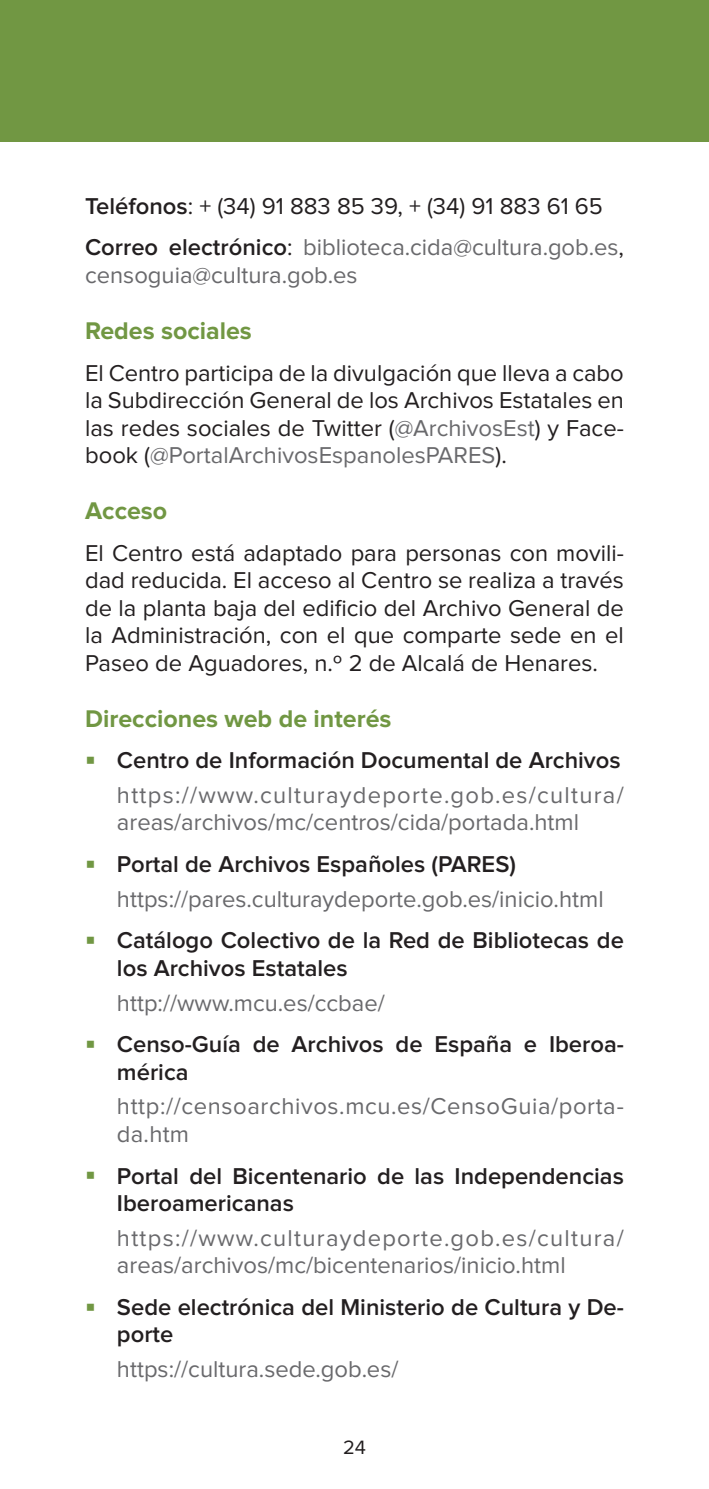
<style>
.page{position:relative;width:709px;height:1489px;background:#fff}
.page>*{position:absolute;margin:0;border:0;box-sizing:border-box;transform-origin:0 0}
._06_02_Subepígrafe{font:700 25px "Proxima Nova";color:#719743}
._07_Texto_gneral{font:23.75px/27.5px "Proxima Nova";color:#231f20;text-align:justify}
.t1{font:600 23.75px/27.5px "Proxima Nova";color:#231f20}
._08_01_Informac_comp{font:23.75px/27.5px "Proxima Nova";color:#69696c}
._07_Texto_gneral-2{font:23.75px/27.5px "Proxima Nova";color:#69696c}
._08_01_Informac_comp-2{font:23.75px/27.5px "Proxima Nova";letter-spacing:.025em;color:#69696c}
.t2{font:20px "Proxima Nova";color:#231f20}
.s1{font-weight:600}
.s2{font-weight:600;color:#231f20}
.s3{color:#231f20}
.s4{color:#69696c}
</style>
<div class="page">
<div style="left:0;top:0;width:709px;height:142px;background:#719743"></div>
<p class="_07_Texto_gneral" style="left:85px;top:192px;width:519px"><span class="s1">Teléfonos</span>: + (34) 91 883 85 39, + (34) 91 883 61 65</p>
<p class="_07_Texto_gneral-2" style="left:85px;top:234px;width:540px"><span class="s2">Correo electrónico</span><span class="s3">:</span> biblioteca.cida@cultura.gob.es<span class="s3">, </span>censoguia@cultura.gob.es</p>
<p class="_06_02_Subepígrafe" style="left:85px;top:319px;width:168px">Redes sociales</p>
<p class="_07_Texto_gneral" style="left:85px;top:359px;width:540px">El Centro participa de la divulgación que lleva a cabo la Subdirección General de los Archivos Estatales en las redes sociales de Twitter (<span class="s4">@ArchivosEst</span>) y Face&shy;book (<span class="s4">@PortalArchivosEspanolesPARES</span>).</p>
<p class="_06_02_Subepígrafe" style="left:85px;top:499px;width:84px">Acceso</p>
<p class="_07_Texto_gneral" style="left:85px;top:539px;width:540px">El Centro está adaptado para personas con movili&shy;dad reducida. El acceso al Centro se realiza a través de la planta baja del edificio del Archivo General de la Administración, con el que comparte sede en el Paseo de Aguadores, n.º 2 de Alcalá de Henares.</p>
<p class="_06_02_Subepígrafe" style="left:85px;top:706px;width:308px">Direcciones web de interés</p>
<p class="t1" style="left:117px;top:747px;width:505px">Centro de Información Documental de Archivos</p>
<p class="_08_01_Informac_comp" style="left:117px;top:781px;width:508px">https://www.culturaydeporte.gob.es/cultura/ areas/archivos/mc/centros/cida/portada.html</p>
<p class="t1" style="left:117px;top:851px;width:400px">Portal de Archivos Españoles (PARES)</p>
<p class="_08_01_Informac_comp" style="left:117px;top:885px;width:488px">https://pares.culturaydeporte.gob.es/inicio.html</p>
<p class="t1" style="left:117px;top:927px;width:508px">Catálogo Colectivo de la Red de Bibliotecas de los Archivos Estatales</p>
<p class="_08_01_Informac_comp" style="left:117px;top:989px;width:269px">http://www.mcu.es/ccbae/</p>
<p class="t1" style="left:117px;top:1031px;width:507px">Censo-Guía de Archivos de España e Iberoa&shy;mérica</p>
<p class="_08_01_Informac_comp-2" style="left:117px;top:1092px;width:508px">http://censoarchivos.mcu.es/CensoGuia/porta&shy;da.htm</p>
<p class="t1" style="left:117px;top:1162px;width:508px">Portal del Bicentenario de las Independencias<br>Iberoamericanas</p>
<p class="_08_01_Informac_comp" style="left:117px;top:1224px;width:508px">https://www.culturaydeporte.gob.es/cultura/ areas/archivos/mc/bicentenarios/inicio.html</p>
<p class="t1" style="left:117px;top:1294px;width:508px">Sede electrónica del Ministerio de Cultura y De&shy;porte</p>
<p class="_08_01_Informac_comp" style="left:117px;top:1355px;width:283px">https://cultura.sede.gob.es/</p>
<p class="t2" style="left:343px;top:1436px;width:24px">24</p>
</div>
